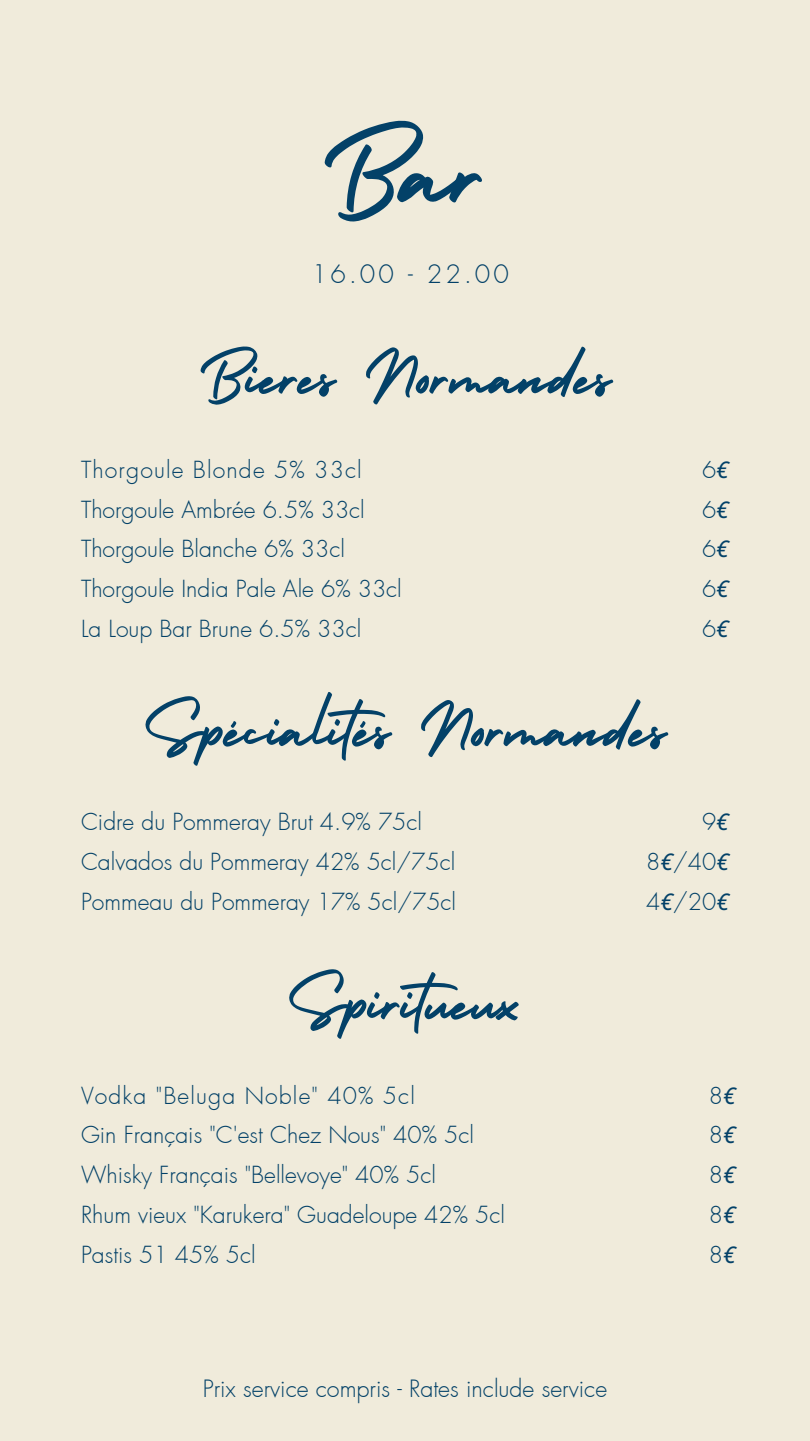
<style>
.page{position:relative;width:810px;height:1441px;background:#fff}
.page>*{position:absolute;margin:0;border:0;box-sizing:border-box;transform-origin:0 0}
.t1{font:130px "Holiday";color:#034168}
.t2{font:75px "Holiday";color:#034168}
.t3{font:300 25px "Futura";letter-spacing:.125em;color:#034168}
.t4{font:300 23.3px "Futura";color:#034168}
.t5{font:300 23px/39.8px "Futura";color:#034168}
.s1{font-family:"Noto Sans";font-weight:400;font-style:italic}
</style>
<div class="page">
<div style="left:0;top:0;width:810px;height:1440px;background:#f0ebdb"></div>
<h1 class="t1" style="left:321px;top:72px;width:170px">Bar</h1>
<p class="t3" style="left:312px;top:262px;width:199px">16.00 - 22.00</p>
<h2 class="t2" style="left:198px;top:318px;width:415px">Bieres Normandes</h2>
<p class="t5" style="left:81px;top:451px;width:322px">Thorgoule Blonde 5% 33cl<br>Thorgoule Ambrée 6.5% 33cl<br>Thorgoule Blanche 6% 33cl<br>Thorgoule India Pale Ale 6% 33cl<br>La Loup Bar Brune 6.5% 33cl</p>
<p class="t5" style="left:702px;top:451px;width:28px;text-align:justify">6<span class="s1">€ </span>6<span class="s1">€ </span>6<span class="s1">€ </span>6<span class="s1">€ </span>6<span class="s1">€</span></p>
<h2 class="t2" style="left:143px;top:671px;width:525px">Spécialités Normandes</h2>
<p class="t5" style="left:81px;top:804px;width:377px">Cidre du Pommeray Brut 4.9% 75cl<br>Calvados du Pommeray 42% 5cl/75cl<br>Pommeau du Pommeray 17% 5cl/75cl</p>
<p class="t5" style="left:646px;top:804px;width:84px;text-align:justify;text-indent:56px">9<span class="s1">€ </span>8<span class="s1">€</span>/40<span class="s1">€ </span>4<span class="s1">€</span>/20<span class="s1">€</span></p>
<h2 class="t2" style="left:287px;top:943px;width:237px">Spiritueux</h2>
<p class="t5" style="left:81px;top:1076px;width:426px">Vodka "Beluga Noble" 40% 5cl<br>Gin Français "C'est Chez Nous" 40% 5cl<br>Whisky Français "Bellevoye" 40% 5cl<br>Rhum vieux "Karukera" Guadeloupe 42% 5cl<br>Pastis 51 45% 5cl</p>
<p class="t5" style="left:709px;top:1076px;width:28px;text-align:justify">8<span class="s1">€ </span>8<span class="s1">€ </span>8<span class="s1">€ </span>8<span class="s1">€ </span>8<span class="s1">€</span></p>
<p class="t4" style="left:203px;top:1376px;width:406px">Prix service compris - Rates include service</p>
</div>
